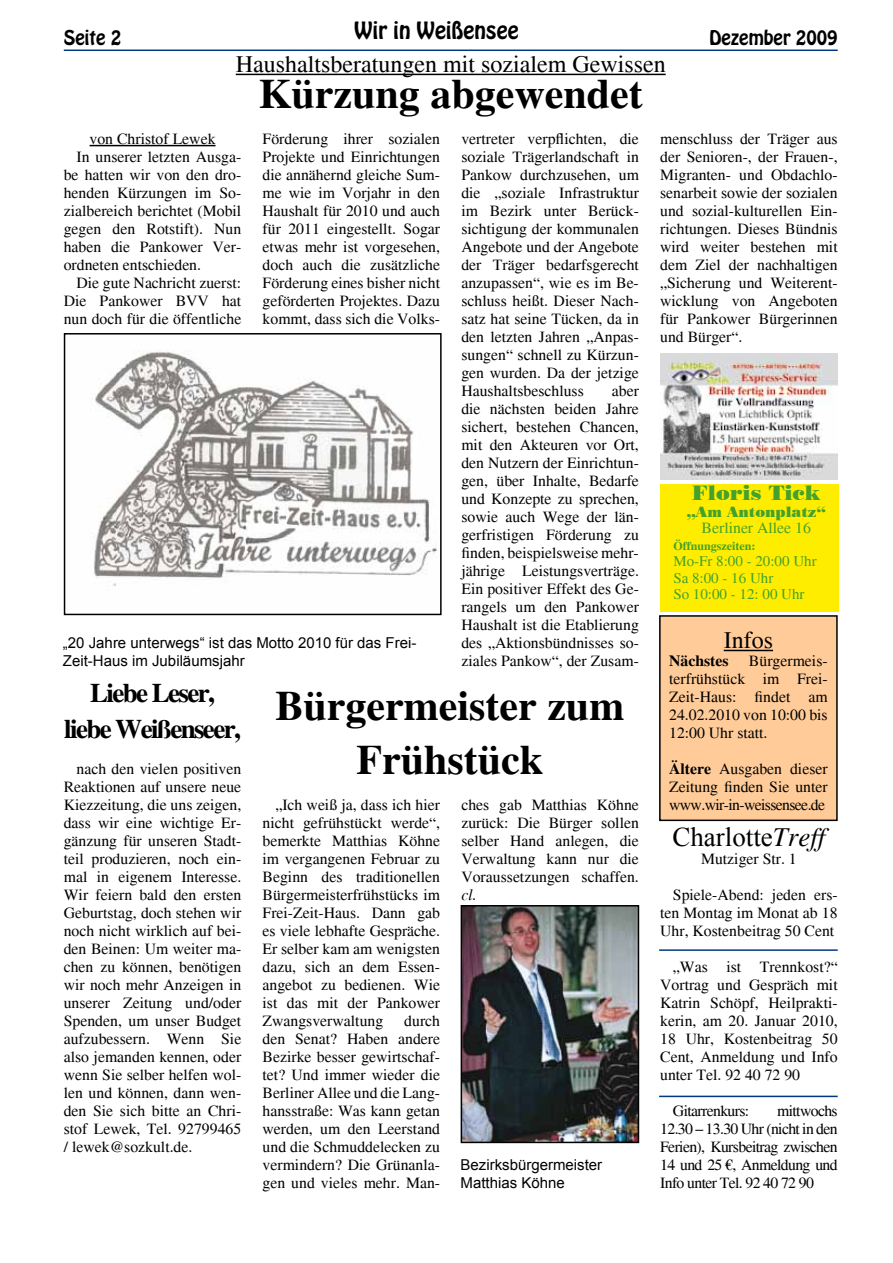
<style>
.page{position:relative;width:893px;height:1263px;background:#fff}
.page>*{position:absolute;margin:0;border:0;box-sizing:border-box;transform-origin:0 0}
.t1{font:700 42px/54px "Times";color:#000;text-align:center}
.t2{font:700 27px/36px "Times";letter-spacing:-.06em;color:#000;text-align:center}
.t3{font:27px "Times New Roman";color:#000}
.t4{font:24px "Times";color:#000}
.t5{font:21px "Hobo Std";color:#000}
.t6{font:21px "Poster Bodoni BT";color:#44a12b}
.t7{font:18px "Hobo Std";color:#000}
.t8{font:15.75px/18px "Times";color:#000;text-align:justify}
.t9{font:15.75px "Times";color:#44a12b}
.t10{font:15.75px "Times";letter-spacing:-.04em;color:#000}
.t11{font:700 15.75px "Times";color:#000}
.t12{font:italic 15.75px "Times";color:#000}
.t13{font:15px/18px "Arial";color:#000}
.t14{font:15px/16.5px "Times";color:#44a12b}
.t15{font:15px "Poster Bodoni BT";color:#44a12b}
.t16{font:700 12px "Times";color:#44a12b}
.s1{font-weight:700}
.s2{font-family:"Times";font-style:italic}
</style>
<div class="page">
<hr style="left:64px;top:50px;width:774px;height:1px;background:#003882">
<hr style="left:236px;top:74px;width:430px;height:1px;background:#000">
<img style="left:91px;top:350px;width:346px;height:236px">
<div style="left:64px;top:333px;width:378px;height:282px;border:2px solid #000"></div>
<div style="left:660px;top:616px;width:177px;height:204px;background:#fc9"></div>
<hr style="left:724px;top:650px;width:49px;height:1px;background:#000">
<div style="left:659px;top:615px;width:179px;height:206px;border:2px solid #000"></div>
<hr style="left:90px;top:145px;width:126px;height:1px;background:#000">
<img style="left:464px;top:908px;width:172px;height:232px">
<div style="left:461px;top:905px;width:178px;height:238px;border:2px solid #000"></div>
<img style="left:660px;top:353px;width:178px;height:126px">
<div style="left:661px;top:484px;width:178px;height:128px;background:#ffed00"></div>
<hr style="left:659px;top:949px;width:179px;height:2px;background:#003882">
<hr style="left:659px;top:1096px;width:179px;height:1px;background:#003882">
<h3 class="t5" style="left:355px;top:16px;width:166px">Wir in Weißensee</h3>
<p class="t7" style="left:64px;top:25px;width:59px">Seite 2</p>
<p class="t7" style="left:709px;top:25px;width:130px">Dezember 2009</p>
<h3 class="t4" style="left:236px;top:50px;width:431px">Haushaltsberatungen mit sozialem Gewissen</h3>
<h1 class="t1" style="left:259px;top:67px;width:385px">Kürzung abgewendet</h1>
<p class="t8" style="left:263px;top:130px;width:179px">Förderung ihrer sozialen Projekte und Einrichtungen die annähernd gleiche Sum&shy;me wie im Vorjahr in den Haushalt für 2010 und auch für 2011 eingestellt. Sogar etwas mehr ist vorgesehen, doch auch die zusätzliche Förderung eines bisher nicht geförderten Projektes. Dazu kommt, dass sich die Volks-</p>
<p class="t8" style="left:461px;top:130px;width:179px">vertreter verpflichten, die soziale Trägerlandschaft in Pankow durchzusehen, um die „soziale Infrastruktur im Bezirk unter Berück&shy;sichtigung der kommunalen Angebote und der Angebote der Träger bedarfsgerecht anzupassen“, wie es im Be&shy;schluss heißt. Dieser Nach&shy;satz hat seine Tücken, da in den letzten Jahren „Anpas&shy;sungen“ schnell zu Kürzun&shy;gen wurden. Da der jetzige Haushaltsbeschluss</p>
<p class="t8" style="left:90px;top:130px;width:127px">von Christof Lewek</p>
<p class="t8" style="left:77px;top:148px;width:166px">In unserer letzten Ausga-</p>
<p class="t8" style="left:64px;top:166px;width:179px">be hatten wir von den dro-</p>
<p class="t8" style="left:64px;top:184px;width:179px">henden Kürzungen im So-</p>
<p class="t8" style="left:64px;top:202px;width:179px">zialbereich berichtet (Mobil</p>
<p class="t8" style="left:64px;top:220px;width:179px">gegen den Rotstift). Nun</p>
<p class="t8" style="left:64px;top:238px;width:179px">haben die Pankower Ver-</p>
<p class="t8" style="left:64px;top:256px;width:139px">ordneten entschieden.</p>
<p class="t8" style="left:77px;top:274px;width:166px">Die gute Nachricht zuerst:</p>
<p class="t8" style="left:64px;top:292px;width:179px">Die Pankower BVV hat</p>
<p class="t8" style="left:64px;top:310px;width:179px">nun doch für die öffentliche</p>
<p class="t8" style="left:461px;top:382px;width:179px;text-indent:150px">aber die nächsten beiden Jahre sichert, bestehen Chancen, mit den Akteuren vor Ort, den Nutzern der Einrichtun&shy;gen, über Inhalte, Bedarfe und Konzepte zu sprechen, sowie auch Wege der län&shy;gerfristigen Förderung zu finden, beispielsweise mehr&shy;jährige Leistungsverträge.<br>Ein positiver Effekt des Ge&shy;rangels um den Pankower Haushalt ist die Etablierung des „Aktionsbündnisses so&shy;ziales Pankow“, der Zusam-</p>
<p class="t13" style="left:63px;top:634px;width:355px">„20 Jahre unterwegs“ ist das Motto 2010 für das Frei-<br>Zeit-Haus im Jubiläumsjahr</p>
<h2 class="t2" style="left:64px;top:675px;width:178px">Liebe Leser, liebe Weißenseer,</h2>
<p class="t8" style="left:64px;top:760px;width:179px;text-indent:13px">nach den vielen positiven Reaktionen auf unsere neue Kiezzeitung, die uns zeigen, dass wir eine wichtige Er&shy;gänzung für unseren Stadt&shy;teil produzieren, noch ein&shy;mal in eigenem Interesse.<br>Wir feiern bald den ersten Geburtstag, doch stehen wir noch nicht wirklich auf bei&shy;den Beinen: Um weiter ma&shy;chen zu können, benötigen wir noch mehr Anzeigen in unserer Zeitung und/oder Spenden, um unser Budget aufzubessern. Wenn Sie also jemanden kennen, oder wenn Sie selber helfen wol&shy;len und können, dann wen&shy;den Sie sich bitte an Chri&shy;stof Lewek, Tel. 92799465 / lewek@sozkult.de.</p>
<h1 class="t1" style="left:276px;top:679px;width:350px">Bürgermeister zum<br>Frühstück</h1>
<p class="t8" style="left:263px;top:796px;width:179px;text-indent:13px">„Ich weiß ja, dass ich hier nicht gefrühstückt werde“, bemerkte Matthias Köhne im vergangenen Februar zu Beginn des traditionellen Bürgermeisterfrühstücks im Frei-Zeit-Haus. Dann gab es viele lebhafte Gespräche.<br>Er selber kam am wenigsten dazu, sich an dem Essen&shy;angebot zu bedienen. Wie ist das mit der Pankower Zwangsverwaltung</p>
<p class="t8" style="left:263px;top:1012px;width:179px;text-indent:142px">durch den Senat? Haben andere Bezirke besser gewirtschaf&shy;tet? Und immer wieder die Berliner Allee und die Lang&shy;hansstraße: Was kann getan werden, um den Leerstand und die Schmuddelecken zu vermindern? Die Grünanla&shy;gen und vieles mehr. Man-</p>
<p class="t8" style="left:461px;top:796px;width:179px">ches gab Matthias Köhne zurück: Die Bürger sollen selber Hand anlegen, die Verwaltung kann nur die Voraussetzungen schaffen.</p>
<p class="t12" style="left:461px;top:886px;width:17px">cl.</p>
<p class="t13" style="left:461px;top:1156px;width:143px">Bezirksbürgermeister<br>Matthias Köhne</p>
<p class="t8" style="left:660px;top:130px;width:179px">menschluss der Träger aus der Senioren-, der Frauen-, Migranten- und Obdachlo&shy;senarbeit sowie der sozialen und sozial-kulturellen Ein&shy;richtungen. Dieses Bündnis wird weiter bestehen mit dem Ziel der nachhaltigen „Sicherung und Weiterent&shy;wicklung von Angeboten für Pankower Bürgerinnen und Bürger“.</p>
<h3 class="t6" style="left:692px;top:480px;width:130px">Floris Tick</h3>
<p class="t15" style="left:686px;top:502px;width:141px">„Am Antonplatz“</p>
<p class="t9" style="left:702px;top:519px;width:111px">Berliner Allee 16</p>
<p class="t16" style="left:673px;top:539px;width:83px">Öffnungszeiten:</p>
<p class="t14" style="left:673px;top:553px;width:145px">Mo-Fr 8:00 - 20:00 Uhr<br>Sa 8:00 - 16 Uhr<br>So 10:00 - 12: 00 Uhr</p>
<h3 class="t4" style="left:724px;top:626px;width:51px">Infos</h3>
<p class="t11" style="left:669px;top:651px;width:61px">Nächstes</p>
<p class="t8" style="left:669px;top:652px;width:160px;text-indent:80px">Bürgermeis&shy;terfrühstück im Frei-Zeit-Haus: findet am 24.02.2010 von 10:00 bis 12:00 Uhr statt.</p>
<p class="t8" style="left:669px;top:760px;width:160px"><span class="s1">Ältere</span> Ausgaben dieser Zeitung finden Sie unter www.wir-in-weissensee.de</p>
<h2 class="t3" style="left:672px;top:819px;width:154px">Charlotte<span class="s2">Treff</span></h2>
<p class="t8" style="left:701px;top:850px;width:97px">Mutziger Str. 1</p>
<p class="t8" style="left:660px;top:886px;width:179px;text-indent:13px">Spiele-Abend: jeden ers&shy;ten Montag im Monat ab 18<br>Uhr, Kostenbeitrag 50 Cent</p>
<p class="t8" style="left:660px;top:958px;width:179px;text-indent:13px">„Was ist Trennkost?“ Vortrag und Gespräch mit Katrin Schöpf, Heilprakti&shy;kerin, am 20. Januar 2010, 18 Uhr, Kostenbeitrag 50<br>Cent, Anmeldung und Info unter Tel. 92 40 72 90</p>
<p class="t10" style="left:673px;top:1102px;width:78px">Gitarrenkurs:</p>
<p class="t8" style="left:660px;top:1102px;width:179px;text-indent:117px">mittwochs 12.30 – 13.30 Uhr (nicht in den Ferien), Kursbeitrag zwischen 14 und 25 €, Anmeldung und Info unter Tel. 92 40 72 90</p>
</div>
